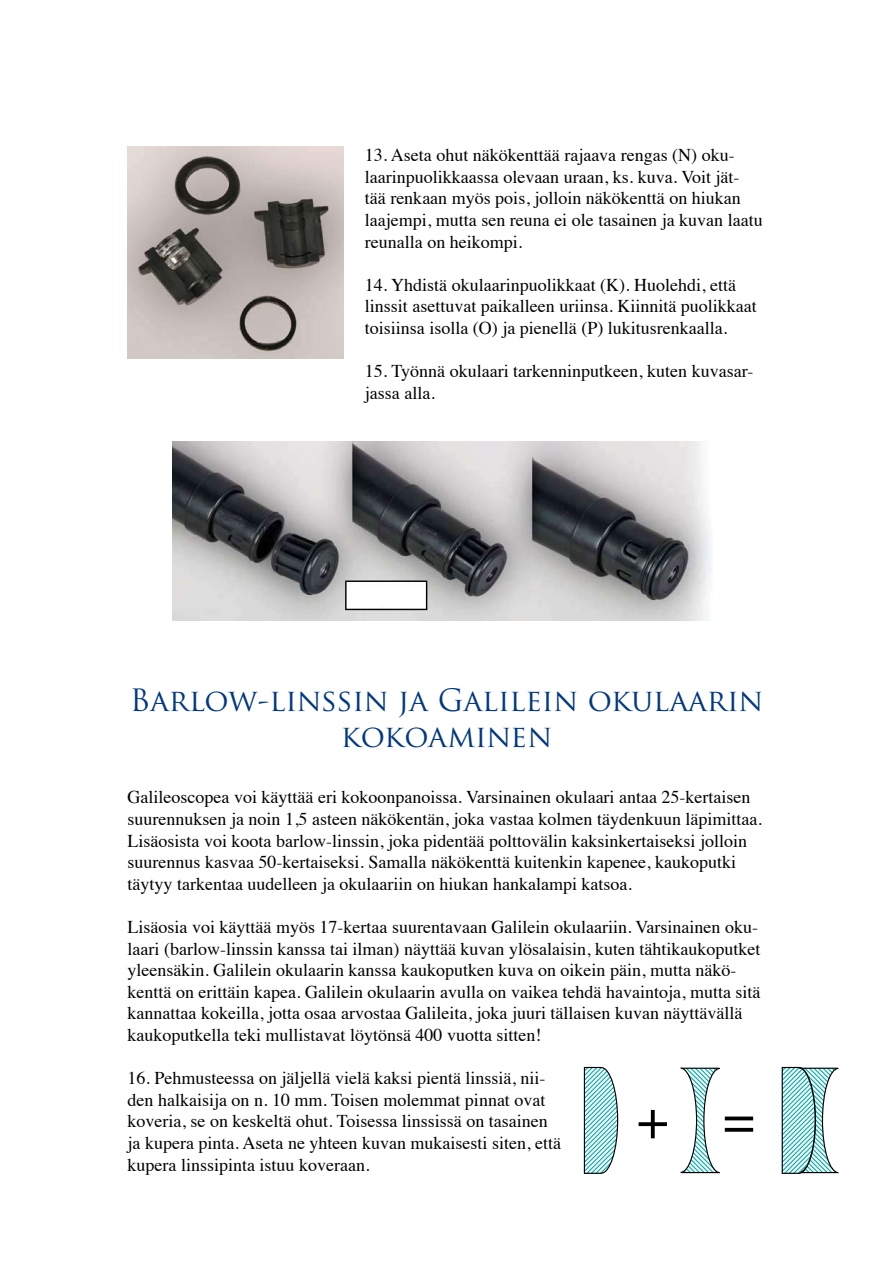
<style>
.page{position:relative;width:893px;height:1263px;background:#fff}
.page>*{position:absolute;margin:0;border:0;box-sizing:border-box;transform-origin:0 0}
.t1{font:56.1px "Times";color:#000}
.t2{font:30px/36px "Trajan Pro";color:#003882;text-align:center}
.t3{font:18px/21.6px "Times";color:#000}
</style>
<div class="page">
<img style="left:128px;top:146px;width:216px;height:212px">
<img style="left:173px;top:442px;width:540px;height:179px">
<svg style="left:680px;top:1067px;width:40px;height:107px"></svg>
<svg style="left:583px;top:1066px;width:36px;height:108px"></svg>
<svg style="left:781px;top:1066px;width:58px;height:108px"></svg>
<div style="left:354px;top:586px;width:67px;height:19px;background:#fff"></div>
<p class="t3" style="left:365px;top:143px;width:399px">13. Aseta ohut näkökenttää rajaava rengas (N) oku&shy;laarinpuolikkaassa olevaan uraan, ks. kuva. Voit jät&shy;tää renkaan myös pois, jolloin näkökenttä on hiukan laajempi, mutta sen reuna ei ole tasainen ja kuvan laatu reunalla on heikompi.</p>
<p class="t3" style="left:365px;top:272px;width:393px">14. Yhdistä okulaarinpuolikkaat (K). Huolehdi, että linssit asettuvat paikalleen uriinsa. Kiinnitä puolikkaat toisiinsa isolla (O) ja pienellä (P) lukitusrenkaalla.</p>
<p class="t3" style="left:365px;top:359px;width:390px">15. Työnnä okulaari tarkenninputkeen, kuten kuvasar&shy;jassa alla.</p>
<h2 class="t2" style="left:130px;top:682px;width:635px">Barlow-linssin ja Galilein okulaarin kokoaminen</h2>
<p class="t3" style="left:128px;top:785px;width:636px">Galileoscopea voi käyttää eri kokoonpanoissa. Varsinainen okulaari antaa 25-kertaisen suurennuksen ja noin 1,5 asteen näkökentän, joka vastaa kolmen täydenkuun läpimittaa.<br>Lisäosista voi koota barlow-linssin, joka pidentää polttovälin kaksinkertaiseksi jolloin suurennus kasvaa 50-kertaiseksi. Samalla näkökenttä kuitenkin kapenee, kaukoputki täytyy tarkentaa uudelleen ja okulaariin on hiukan hankalampi katsoa.</p>
<p class="t3" style="left:128px;top:914px;width:634px">Lisäosia voi käyttää myös 17-kertaa suurentavaan Galilein okulaariin. Varsinainen oku&shy;laari (barlow-linssin kanssa tai ilman) näyttää kuvan ylösalaisin, kuten tähtikaukoputket yleensäkin. Galilein okulaarin kanssa kaukoputken kuva on oikein päin, mutta näkö&shy;kenttä on erittäin kapea. Galilein okulaarin avulla on vaikea tehdä havaintoja, mutta sitä kannattaa kokeilla, jotta osaa arvostaa Galileita, joka juuri tällaisen kuvan näyttävällä kaukoputkella teki mullistavat löytönsä 400 vuotta sitten!</p>
<p class="t3" style="left:128px;top:1066px;width:435px">16. Pehmusteessa on jäljellä vielä kaksi pientä linssiä, nii&shy;den halkaisija on n. 10 mm. Toisen molemmat pinnat ovat koveria, se on keskeltä ohut. Toisessa linssissä on tasainen ja kupera pinta. Aseta ne yhteen kuvan mukaisesti siten, että kupera linssipinta istuu koveraan.</p>
<h1 class="t1" style="left:637px;top:1067px;width:119px">+ =</h1>
</div>
